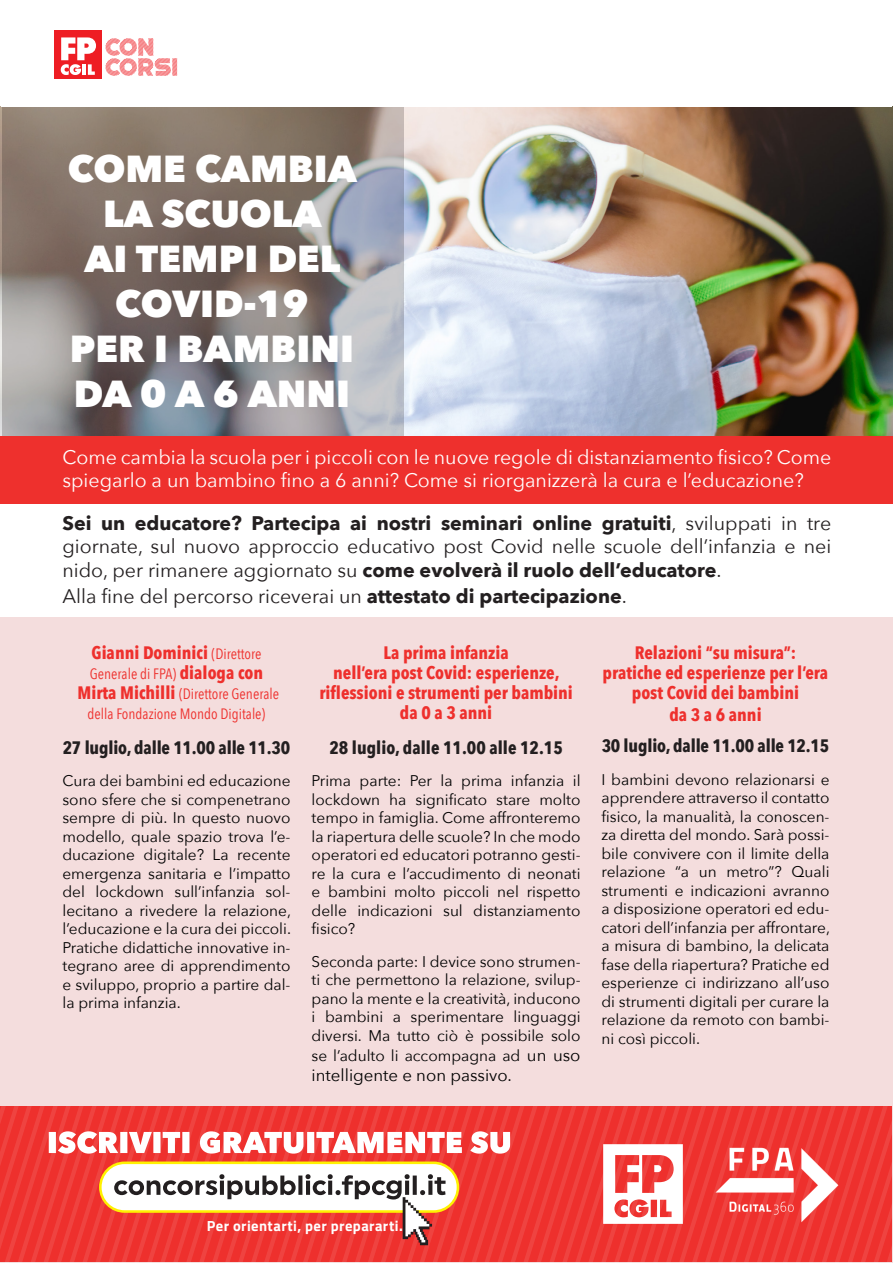
<style>
.page{position:relative;width:893px;height:1263px;background:#fff}
.page>*{position:absolute;margin:0;border:0;box-sizing:border-box;transform-origin:0 0}
.Normal__Web{font:800 37.5px/45px "Avenir Next";color:#fff;text-align:center}
.Normal__Web-2{font:19.65px/23.5px "Avenir Next";color:#231f20;text-align:justify}
.Normal__Web-3{font:19.65px/23.5px "Avenir Next";color:#fff}
.Normal__Web-4{font:700 18px/20.2px "Avenir Next Condensed";color:#ee302d;text-align:center}
.Normal__Web-5{font:700 18px "Avenir Next Condensed";letter-spacing:-.01em;color:#231f20}
.Normal__Web-6{font:16.8px "Avenir Next";color:#000}
.Normal__Web-7{font:15.45px/18.5px "Avenir Next";color:#000;text-align:justify}
.Normal__Web-8{font:15px/20.2px "Avenir Next Condensed";color:#ee302d;text-align:center}
.t1{font:700 14.7px "Titillium Web";letter-spacing:.03em;color:#fff}
.s1{font-weight:700}
.s2{font-weight:400;font-size:15px}
.s3{font-weight:700;font-size:18px}
.s4{font-size:16.8px}
</style>
<div class="page">
<div style="left:0;top:553px;width:893px;height:709px;background:#f4dddd"></div>
<img style="left:0;top:106px;width:893px;height:331px">
<div style="left:0;top:488px;width:893px;height:129px;background:#fff"></div>
<svg style="left:2px;top:106px;width:402px;height:331px;background:#89807d"></svg>
<div style="left:54px;top:31px;width:48px;height:48px;background:#ee1d23"></div>
<svg style="left:61px;top:37px;width:35px;height:38px"></svg>
<svg style="left:106px;top:38px;width:71px;height:38px"></svg>
<div style="left:0;top:437px;width:893px;height:67px;background:#ee302d"></div>
<svg style="left:1px;top:1106px;width:891px;height:156px;background:#ed5f59"></svg>
<p class="Normal__Web" style="left:68px;top:146px;width:291px">COME CAMBIA<br>LA SCUOLA<br>AI TEMPI DEL<br>COVID-19<br>PER I BAMBINI<br>DA 0 A 6 ANNI</p>
<p class="Normal__Web-3" style="left:62px;top:444px;width:770px">Come cambia la scuola per i piccoli con le nuove regole di distanziamento fisico? Come spiegarlo a un bambino fino a 6 anni? Come si riorganizzerà la cura e l’educazione?</p>
<p class="Normal__Web-2" style="left:62px;top:510px;width:770px"><span class="s1">Sei un educatore? Partecipa ai nostri seminari online gratuiti</span>, sviluppati in tre giornate, sul nuovo approccio educativo post Covid nelle scuole dell’infanzia e nei nido, per rimanere aggiornato su <span class="s1">come evolverà il ruolo dell’educatore</span>.</p>
<p class="Normal__Web-2" style="left:62px;top:583px;width:566px">Alla fine del percorso riceverai un <span class="s1">attestato di partecipazione</span>.</p>
<p class="Normal__Web-4" style="left:92px;top:642px;width:171px">Gianni Dominici <span class="s2">(Direttore</span></p>
<p class="Normal__Web-8" style="left:78px;top:663px;width:203px">Generale di FPA) <span class="s3">dialoga con<br>Mirta Michilli</span> (Direttore Generale della Fondazione Mondo Digitale)</p>
<p class="Normal__Web-5" style="left:63px;top:736px;width:229px">27 luglio, dalle 11.00 alle 11.30</p>
<p class="Normal__Web-7" style="left:62px;top:771px;width:230px">Cura dei bambini ed educazione sono sfere che si compenetrano sempre di più. In questo nuovo modello, quale spazio trova l’e&shy;ducazione digitale? La recente emergenza sanitaria e l’impatto del lockdown sull’infanzia sol&shy;lecitano a rivedere la relazione, l’educazione e la cura dei piccoli.<br>Pratiche didattiche innovative in&shy;tegrano aree di apprendimento e sviluppo, proprio a partire dal&shy;la prima infanzia.</p>
<p class="Normal__Web-4" style="left:319px;top:642px;width:255px">La prima infanzia<br>nell’era post Covid: esperienze, riflessioni e strumenti per bambini da 0 a 3 anni</p>
<p class="Normal__Web-5" style="left:329px;top:736px;width:235px">28 luglio, dalle 11.00 alle 12.15</p>
<p class="Normal__Web-7" style="left:312px;top:771px;width:270px">Prima parte: Per la prima infanzia il lockdown ha significato stare molto tempo in famiglia. Come affronteremo la riapertura delle scuole? In che modo operatori ed educatori potranno gesti&shy;re la cura e l’accudimento di neonati e bambini molto piccoli nel rispetto delle indicazioni sul distanziamento fisico?</p>
<p class="Normal__Web-7" style="left:312px;top:951px;width:270px">Seconda parte: I device sono strumen&shy;ti che permettono la relazione, svilup&shy;pano la mente e la creatività, inducono i bambini a sperimentare linguaggi diversi. Ma tutto ciò è possibile solo</p>
<p class="Normal__Web-7" style="left:312px;top:1046px;width:270px">se l’adulto li accompagna ad <span class="s4">un uso</span></p>
<p class="Normal__Web-6" style="left:312px;top:1061px;width:202px">intelligente e non passivo.</p>
<p class="Normal__Web-4" style="left:603px;top:642px;width:227px;line-height:20.7px">Relazioni “su misura”:<br>pratiche ed esperienze per l’era post Covid dei bambini<br>da 3 a 6 anni</p>
<p class="Normal__Web-5" style="left:602px;top:735px;width:229px">30 luglio, dalle 11.00 alle 12.15</p>
<p class="Normal__Web-7" style="left:601px;top:769px;width:230px">I bambini devono relazionarsi e apprendere attraverso il contatto fisico, la manualità, la conoscen&shy;za diretta del mondo. Sarà possi&shy;bile convivere con il limite della relazione “a un metro”? Quali strumenti e indicazioni avranno a disposizione operatori ed edu&shy;catori dell’infanzia per affrontare, a misura di bambino, la delicata fase della riapertura? Pratiche ed esperienze ci indirizzano all’uso di strumenti digitali per curare la relazione da remoto con bambi&shy;ni così piccoli.</p>
<p class="t1" style="left:207px;top:1214px;width:197px">Per orientarti, per prepararti.</p>
</div>
